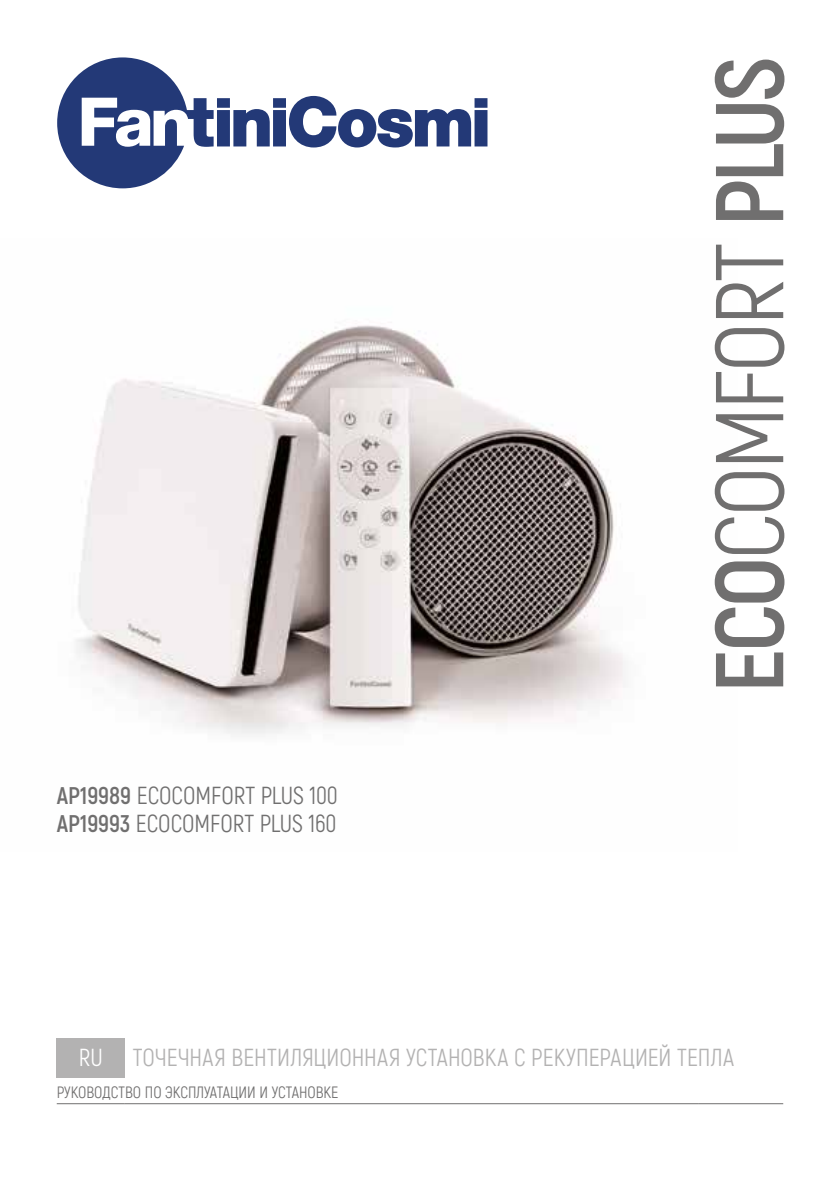
<style>
.page{position:relative;width:840px;height:1191px;background:#fff}
.page>*{position:absolute;margin:0;border:0;box-sizing:border-box;transform-origin:0 0}
.t1{font:700 96px "Akrobat";letter-spacing:-.03em;color:#706f6f}
.t2{font:24px "Akrobat";letter-spacing:.005em;color:#b3b2b2}
.t3{font:24px/28.8px "Akrobat";color:#706f6f}
.t4{font:24px "Akrobat";color:#fff}
.t5{font:16px "Akrobat";color:#706f6f}
.s1{font-weight:700}
.s2{font-weight:400}
</style>
<div class="page">
<img style="left:76px;top:325px;width:549px;height:410px">
<div style="left:57px;top:1037px;width:68px;height:40px;background:#b3b2b2"></div>
<hr style="left:57px;top:1103px;width:68px;height:1px;background:#706f6f">
<hr style="left:125px;top:1103px;width:572px;height:1px;background:#706f6f">
<hr style="left:697px;top:1103px;width:85px;height:1px;background:#706f6f">
<svg style="left:57px;top:57px;width:430px;height:131px"></svg>
<p class="t3" style="left:57px;top:781px;width:282px"><span class="s1">AP19989</span> ECOCOMFORT PLUS 100<br><span class="s1">AP19993</span> ECOCOMFORT PLUS 160</p>
<h1 class="t1" style="left:689px;top:693px;width:638px;rotate:-90deg">ECO<span class="s2">COMFORT</span> PLUS</h1>
<p class="t4" style="left:79px;top:1043px;width:25px">RU</p>
<p class="t2" style="left:133px;top:1043px;width:602px">ТОЧЕЧНАЯ ВЕНТИЛЯЦИОННАЯ УСТАНОВКА С РЕКУПЕРАЦИЕЙ ТЕПЛА</p>
<p class="t5" style="left:57px;top:1083px;width:283px">РУКОВОДСТВО ПО ЭКСПЛУАТАЦИИ И УСТАНОВКЕ</p>
</div>
